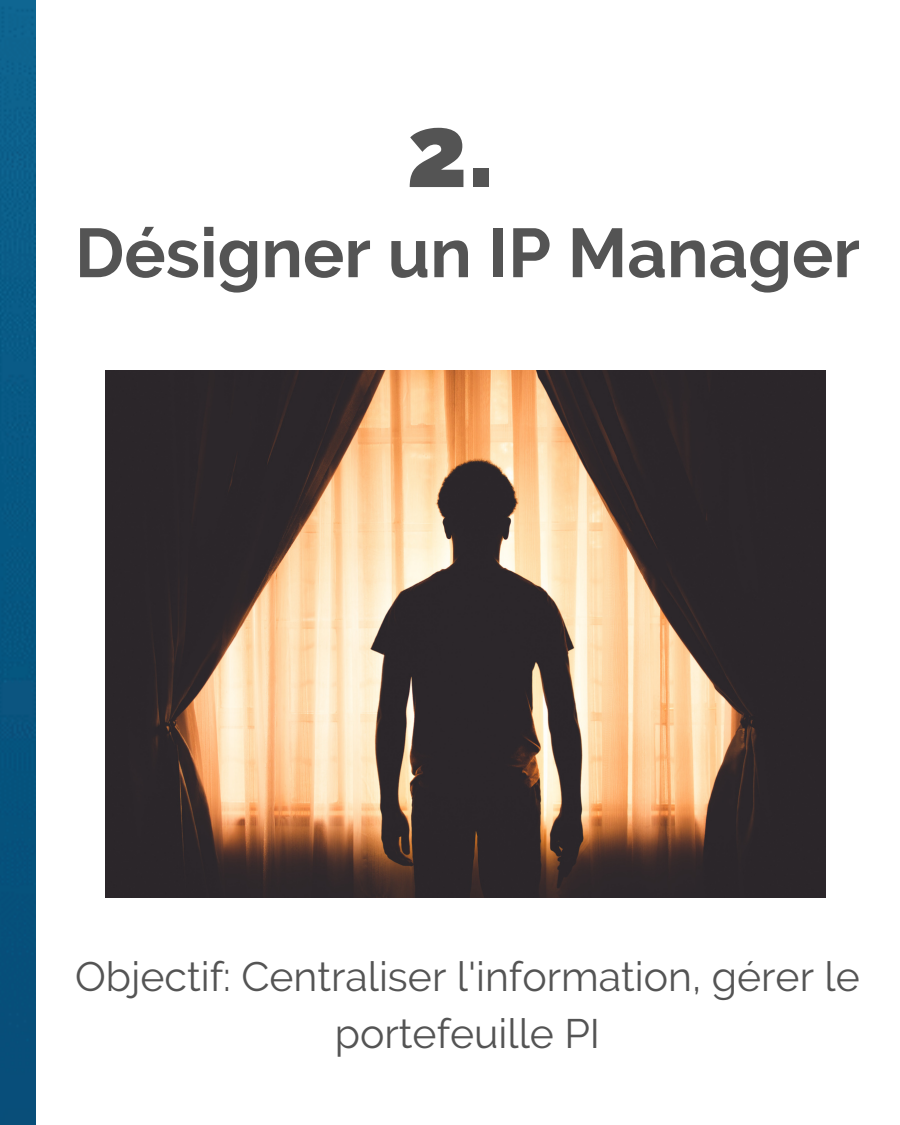
<style>
.page{position:relative;width:900px;height:1125px;background:#fff}
.page>*{position:absolute;margin:0;border:0;box-sizing:border-box;transform-origin:0 0}
.t1{font:800 102px "Raleway";color:#545454}
.t2{font:700 69px "Raleway";color:#545454}
.t3{font:41px/57px "Raleway";color:#545454;text-align:center}
</style>
<div class="page">
<img style="left:0;top:0;width:35px;height:1125px">
<img style="left:105px;top:371px;width:720px;height:527px">
<h1 class="t1" style="left:406px;top:91px;width:89px">2.</h1>
<h2 class="t2" style="left:75px;top:212px;width:787px">Désigner un IP Manager</h2>
<p class="t3" style="left:75px;top:948px;width:786px">Objectif: Centraliser l'information, gérer le portefeuille PI</p>
</div>
